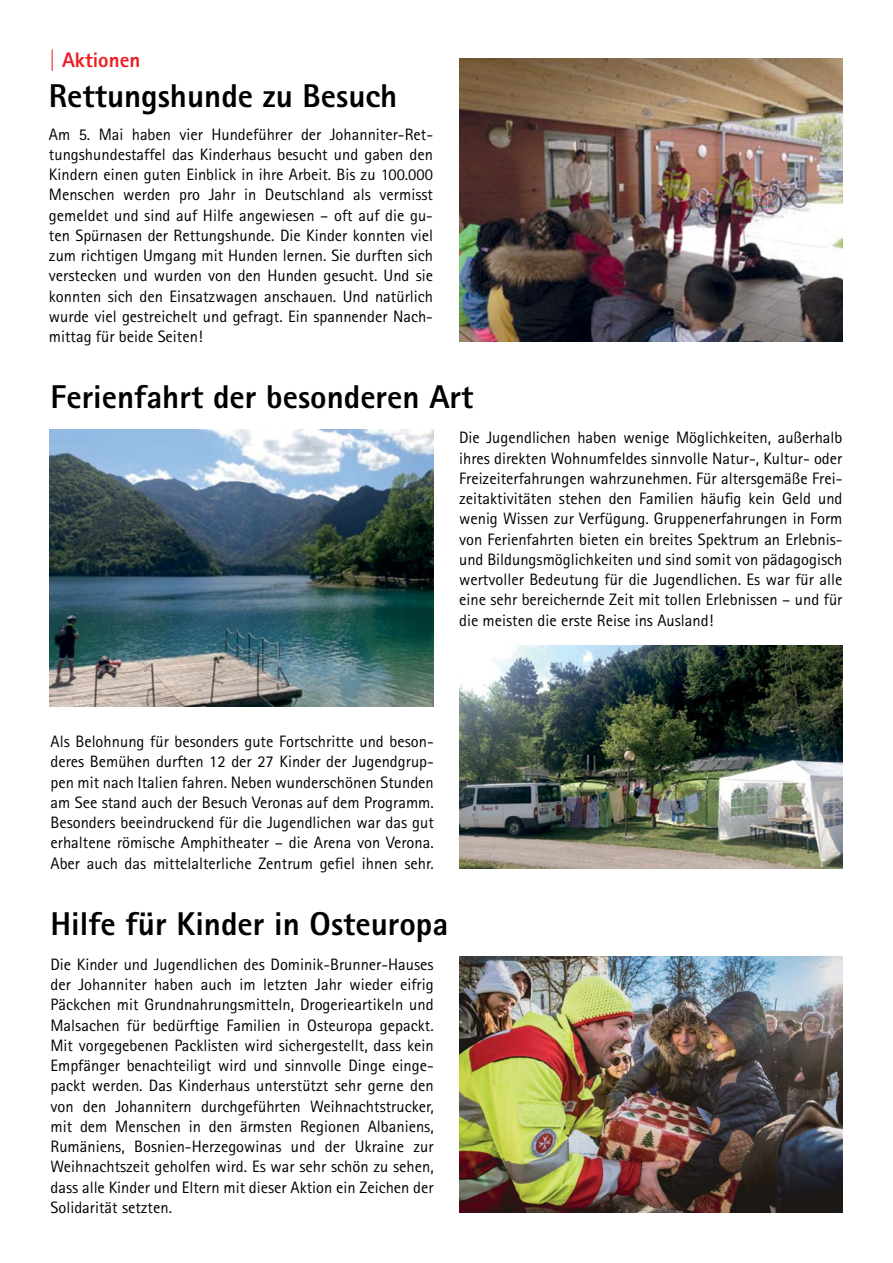
<style>
.page{position:relative;width:893px;height:1263px;background:#fff}
.page>*{position:absolute;margin:0;border:0;box-sizing:border-box;transform-origin:0 0}
.t1{font:800 33px "Agfa Rotis Sans Serif";color:#000}
.t2{font:800 21px "Agfa Rotis Sans Serif";color:#ed1d24}
.t3{font:16.5px/20.2px "Agfa Rotis Sans Serif";color:#000;text-align:justify}
</style>
<div class="page">
<img style="left:50px;top:429px;width:383px;height:278px">
<img style="left:459px;top:59px;width:383px;height:283px">
<img style="left:459px;top:957px;width:383px;height:255px">
<img style="left:459px;top:646px;width:383px;height:223px">
<p class="t2" style="left:49px;top:46px;width:93px">| Aktionen</p>
<h1 class="t1" style="left:49px;top:74px;width:350px">Rettungshunde zu Besuch</h1>
<p class="t3" style="left:49px;top:124px;width:386px">Am 5. Mai haben vier Hundeführer der Johanniter-Ret&shy;tungshundestaffel das Kinderhaus besucht und gaben den Kindern einen guten Einblick in ihre Arbeit. Bis zu 100.000<br>Menschen werden pro Jahr in Deutschland als vermisst gemeldet und sind auf Hilfe angewiesen – oft auf die gu&shy;ten Spürnasen der Rettungshunde. Die Kinder konnten viel zum richtigen Umgang mit Hunden lernen. Sie durften sich verstecken und wurden von den Hunden gesucht. Und sie konnten sich den Einsatzwagen anschauen. Und natürlich wurde viel gestreichelt und gefragt. Ein spannender Nach&shy;mittag für beide Seiten!</p>
<h1 class="t1" style="left:51px;top:376px;width:424px">Ferienfahrt der besonderen Art</h1>
<p class="t3" style="left:459px;top:427px;width:385px">Die Jugendlichen haben wenige Möglichkeiten, außerhalb ihres direkten Wohnumfeldes sinnvolle Natur-, Kultur- oder Freizeiterfahrungen wahrzunehmen. Für altersgemäße Frei&shy;zeitaktivitäten stehen den Familien häufig kein Geld und wenig Wissen zur Verfügung. Gruppenerfahrungen in Form von Ferienfahrten bieten ein breites Spektrum an Erlebnis&shy;und Bildungsmöglichkeiten und sind somit von pädagogisch wertvoller Bedeutung für die Jugendlichen. Es war für alle eine sehr bereichernde Zeit mit tollen Erlebnissen – und für die meisten die erste Reise ins Ausland!</p>
<p class="t3" style="left:51px;top:731px;width:385px">Als Belohnung für besonders gute Fortschritte und beson&shy;deres Bemühen durften 12 der 27 Kinder der Jugendgrup&shy;pen mit nach Italien fahren. Neben wunderschönen Stunden am See stand auch der Besuch Veronas auf dem Programm.<br>Besonders beeindruckend für die Jugendlichen war das gut erhaltene römische Amphitheater – die Arena von Verona.<br>Aber auch das mittelalterliche Zentrum gefiel ihnen sehr.</p>
<h1 class="t1" style="left:51px;top:903px;width:399px">Hilfe für Kinder in Osteuropa</h1>
<p class="t3" style="left:51px;top:954px;width:385px">Die Kinder und Jugendlichen des Dominik-Brunner-Hauses der Johanniter haben auch im letzten Jahr wieder eifrig Päckchen mit Grundnahrungsmitteln, Drogerieartikeln und Malsachen für bedürftige Familien in Osteuropa gepackt.<br>Mit vorgegebenen Packlisten wird sichergestellt, dass kein Empfänger benachteiligt wird und sinnvolle Dinge einge&shy;packt werden. Das Kinderhaus unterstützt sehr gerne den von den Johannitern durchgeführten Weihnachtstrucker, mit dem Menschen in den ärmsten Regionen Albaniens, Rumäniens, Bosnien-Herzegowinas und der Ukraine zur Weihnachtszeit geholfen wird. Es war sehr schön zu sehen, dass alle Kinder und Eltern mit dieser Aktion ein Zeichen der Solidarität setzten.</p>
</div>
